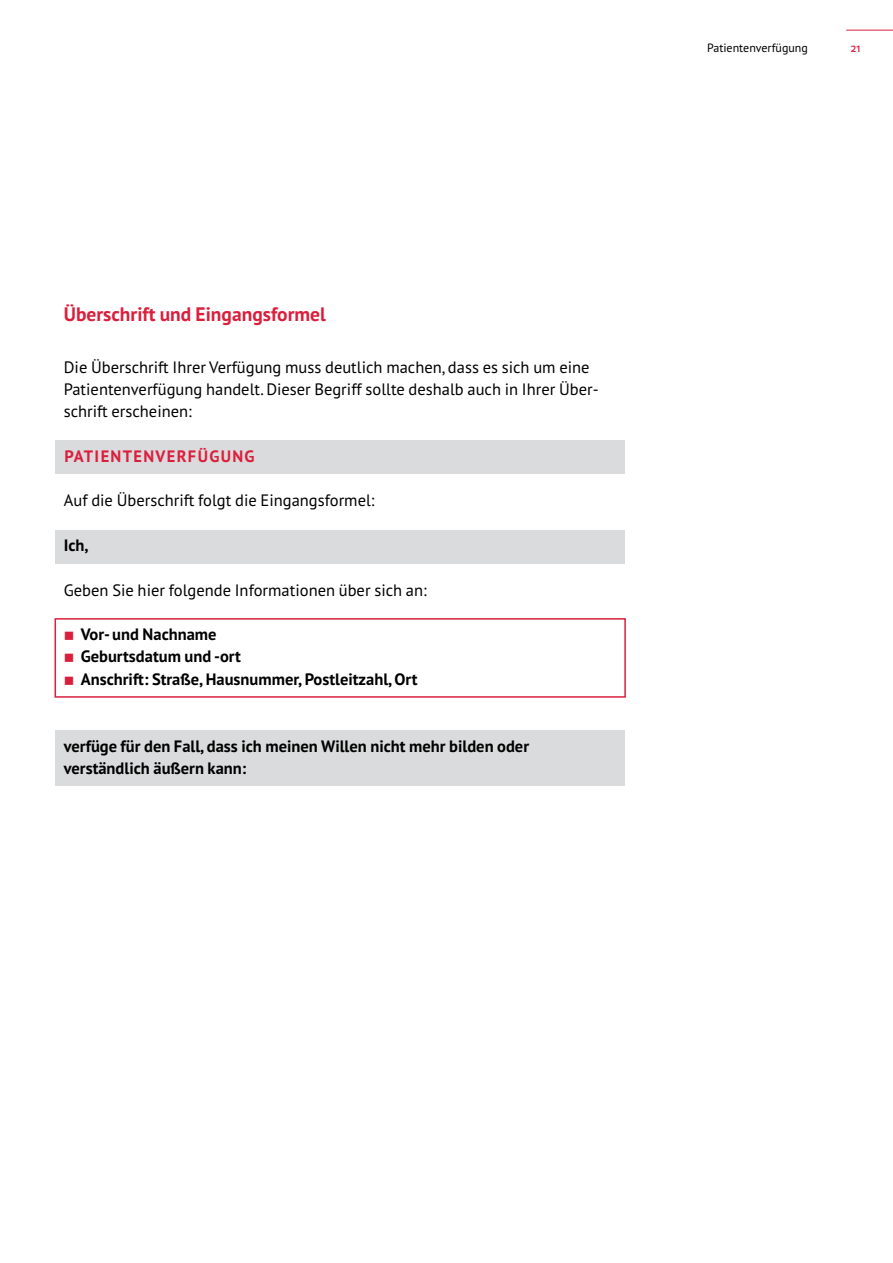
<style>
.page{position:relative;width:893px;height:1263px;background:#fff}
.page>*{position:absolute;margin:0;border:0;box-sizing:border-box;transform-origin:0 0}
.t1{font:700 19.5px "PT Sans Pro";color:#da1f3d}
.t2{font:16.5px/22.4px "PT Sans Pro";color:#000}
.t3{font:700 16.5px/22.4px "PT Sans Pro";color:#000}
.t4{font:700 16.5px "PT Sans Pro";letter-spacing:.08em;color:#da1f3d}
.t5{font:12px "PT Sans Pro";color:#000}
.t6{font:600 12px "PT Sans Pro";color:#da1f3d}
</style>
<div class="page">
<div style="left:55px;top:441px;width:570px;height:33px;background:#dadbdc"></div>
<div style="left:55px;top:530px;width:570px;height:33px;background:#dadbdc"></div>
<div style="left:55px;top:618px;width:571px;height:80px;border:2px solid #da1f3d"></div>
<div style="left:55px;top:730px;width:570px;height:56px;background:#dadbdc"></div>
<hr style="left:846px;top:30px;width:47px;height:1px;background:#da1f3d">
<p class="t1" style="left:64px;top:301px;width:264px">Überschrift und Eingangsformel</p>
<p class="t2" style="left:64px;top:355px;width:536px">Die Überschrift Ihrer Verfügung muss deutlich machen, dass es sich um eine<br>Patientenverfügung handelt. Dieser Begriff sollte deshalb auch in Ihrer Über&shy;schrift erscheinen:</p>
<p class="t4" style="left:64px;top:445px;width:192px">PATIENTENVERFÜGUNG</p>
<p class="t2" style="left:64px;top:489px;width:312px">Auf die Überschrift folgt die Eingangsformel:</p>
<p class="t3" style="left:64px;top:534px;width:26px">Ich,</p>
<p class="t2" style="left:64px;top:578px;width:364px">Geben Sie hier folgende Informationen über sich an:</p>
<p class="t3" style="left:81px;top:623px;width:338px">Vor- und Nachname<br>Geburtsdatum und -ort<br>Anschrift: Straße, Hausnummer, Postleitzahl, Ort</p>
<p class="t3" style="left:64px;top:734px;width:467px">verfüge für den Fall, dass ich meinen Willen nicht mehr bilden oder verständlich äußern kann:</p>
<p class="t5" style="left:707px;top:40px;width:102px">Patientenverfügung</p>
<p class="t6" style="left:850px;top:40px;width:12px">21</p>
</div>
